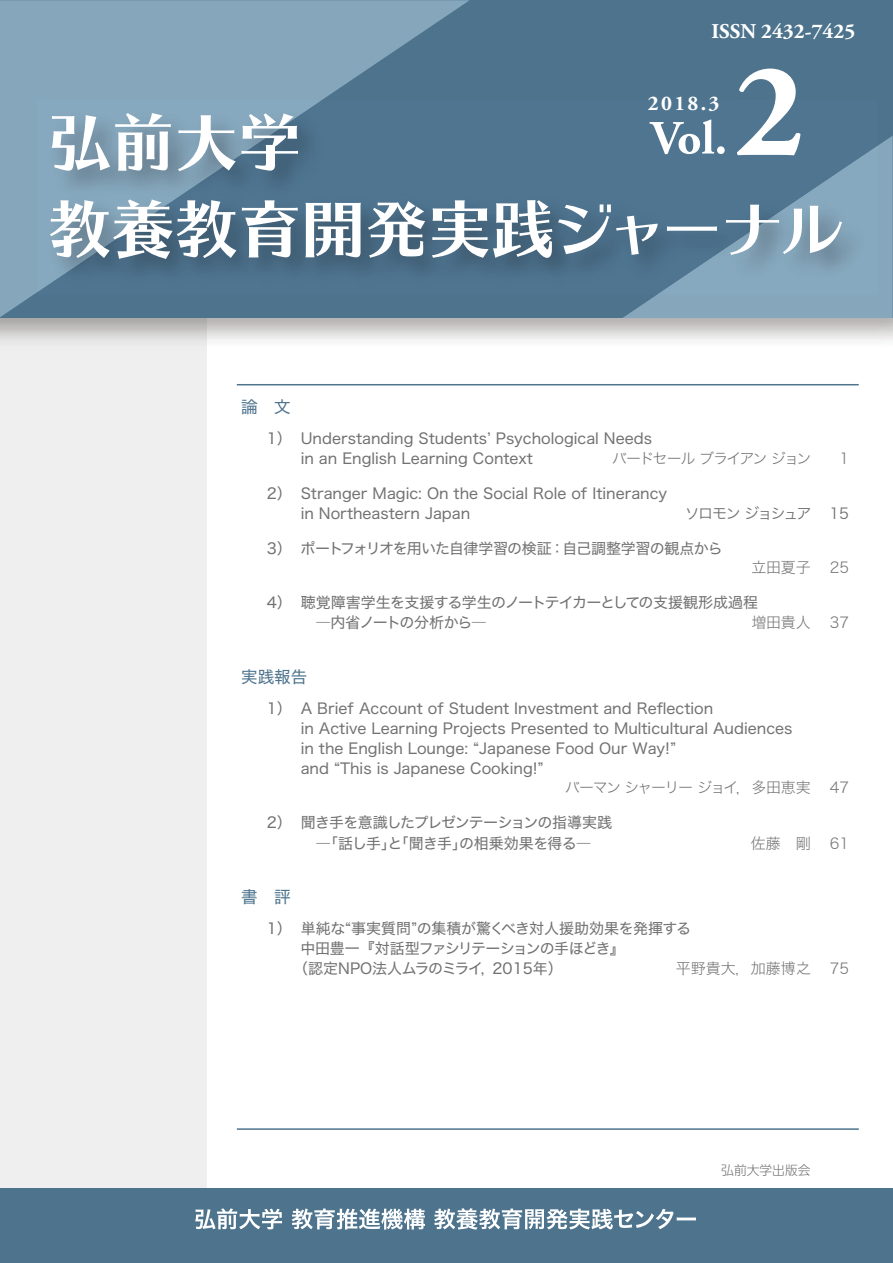
<style>
.page{position:relative;width:893px;height:1263px;background:#fff}
.page>*{position:absolute;margin:0;border:0;box-sizing:border-box;transform-origin:0 0}
.t1{font:700 135px "Adobe Garamond Pro";color:#fff}
.t2{font:700 21px "Adobe Garamond Pro";color:#fff}
.t3{font:16.5px "Hira Kaku Std W4 90 msp RKSJ H";color:#4d738d}
.t4{font:15px/20.2px "Hira Kaku Std W4 90 msp RKSJ H";color:#727171}
.t5{font:15px/20.2px "Hira Kaku Std W4 90 msp RKSJ H";letter-spacing:-.04em;color:#727171}
.t6{font:15px/20.2px "Hira Kaku Std W4 90 msp RKSJ H";letter-spacing:-.05em;color:#727171}
.t7{font:15px "Hira Kaku Std W4 90 msp RKSJ H";letter-spacing:-.045em;color:#727171}
.t8{font:15px "Hira Kaku Std W2 90 msp RKSJ H";letter-spacing:-.02em;color:#727171}
.t9{font:15px "Hira Kaku Std W4 90 msp RKSJ H";letter-spacing:-.07em;color:#727171}
.t10{font:15px "Hira Kaku Std W2 90 msp RKSJ H";letter-spacing:-.095em;color:#727171}
.t11{font:15px "Hira Kaku Std W2 90 msp RKSJ H";letter-spacing:-.11em;color:#727171}
.t12{font:15px "Hiragino Sans W3 90 msp RKSJ H";letter-spacing:-.115em;color:#727171}
.t13{font:15px "Hira Kaku Std W2 90 msp RKSJ H";color:#727171}
.t14{font:12.75px "Shin M Go Pr 6 Light 90 msp RKSJ H";color:#727171}
</style>
<div class="page">
<div style="left:0;top:54px;width:206px;height:1209px;background:#efefef"></div>
<div style="left:0;top:0;width:893px;height:318px;background:#4d738d"></div>
<div style="left:0;top:1188px;width:893px;height:75px;background:#4d738d"></div>
<svg style="left:0;top:0;width:469px;height:317px;fill:#86a7bb"></svg>
<svg style="left:623px;top:136px;width:270px;height:182px;background:#82a3b8"></svg>
<hr style="left:237px;top:384px;width:622px;height:1px;background:#4d738d">
<img style="left:37px;top:100px;width:841px;height:195px">
<img style="left:37px;top:100px;width:285px;height:192px">
<img style="left:657px;top:146px;width:221px;height:149px">
<img style="left:649px;top:120px;width:76px;height:34px">
<img style="left:737px;top:100px;width:63px;height:55px">
<svg style="left:50px;top:199px;width:186px;height:60px"></svg>
<svg style="left:242px;top:200px;width:56px;height:57px"></svg>
<svg style="left:305px;top:203px;width:56px;height:54px;background:#b6c2cc"></svg>
<svg style="left:368px;top:201px;width:57px;height:57px"></svg>
<svg style="left:432px;top:200px;width:120px;height:58px"></svg>
<svg style="left:558px;top:204px;width:100px;height:51px"></svg>
<svg style="left:667px;top:226px;width:50px;height:5px"></svg>
<svg style="left:726px;top:205px;width:116px;height:50px"></svg>
<svg style="left:52px;top:113px;width:119px;height:58px;background:#afc2ce"></svg>
<svg style="left:178px;top:115px;width:58px;height:56px;background:#a0b6c5"></svg>
<svg style="left:242px;top:113px;width:56px;height:58px"></svg>
<hr style="left:237px;top:1128px;width:622px;height:2px;background:#4d738d">
<svg style="left:195px;top:1208px;width:87px;height:21px"></svg>
<svg style="left:291px;top:1209px;width:134px;height:21px"></svg>
<svg style="left:434px;top:1208px;width:262px;height:22px"></svg>
<h2 class="t2" style="left:711px;top:19px;width:145px">ISSN 2432-7425</h2>
<h2 class="t2" style="left:648px;top:91px;width:73px">2018.3</h2>
<h1 class="t1" style="left:734px;top:29px;width:72px">2</h1>
<p class="t3" style="left:241px;top:401px;width:51px">論　文</p>
<p class="t4" style="left:301px;top:430px;width:353px;text-indent:-34px">1） Understanding Studentsʼ Psychological Needs in an English Learning Context</p>
<p class="t11" style="left:612px;top:453px;width:201px">バードセール ブライアン ジョン</p>
<p class="t8" style="left:839px;top:453px;width:11px">1</p>
<p class="t4" style="left:301px;top:486px;width:368px;line-height:19.2px;text-indent:-34px">2） Stranger Magic: On the Social Role of Itinerancy in Northeastern Japan</p>
<p class="t12" style="left:685px;top:507px;width:166px">ソロモン ジョシュア 15</p>
<p class="t7" style="left:267px;top:542px;width:457px">3） ポートフォリオを用いた自律学習の検証：自己調整学習の観点から</p>
<p class="t8" style="left:751px;top:561px;width:61px">立田夏子</p>
<p class="t8" style="left:830px;top:561px;width:21px">25</p>
<p class="t5" style="left:301px;top:594px;width:459px;text-indent:-34px">4） 聴覚障害学生を支援する学生のノートテイカーとしての支援観形成過程　―内省ノートの分析から―</p>
<p class="t8" style="left:751px;top:617px;width:61px">増田貴人</p>
<p class="t8" style="left:830px;top:617px;width:21px">37</p>
<p class="t3" style="left:241px;top:670px;width:67px">実践報告</p>
<p class="t4" style="left:301px;top:700px;width:493px;text-indent:-34px">1） A Brief Account of Student Investment and Reflection<br>in Active Learning Projects Presented to Multicultural Audiences in the English Lounge: “Japanese Food Our Way!”<br>and “This is Japanese Cooking!”</p>
<p class="t10" style="left:565px;top:782px;width:247px">バーマン シャーリー ジョイ，多田恵実</p>
<p class="t8" style="left:830px;top:782px;width:21px">47</p>
<p class="t6" style="left:301px;top:815px;width:313px;text-indent:-34px">2） 聞き手を意識したプレゼンテーションの指導実践　―「話し手」と「聞き手」の相乗効果を得る―</p>
<p class="t8" style="left:751px;top:837px;width:61px">佐藤　剛</p>
<p class="t8" style="left:830px;top:837px;width:21px">61</p>
<p class="t3" style="left:241px;top:891px;width:51px">書　評</p>
<p class="t4" style="left:267px;top:921px;width:426px">1） 単純な“事実質問”の集積が驚くべき対人援助効果を発揮する</p>
<p class="t9" style="left:300px;top:943px;width:326px">中田豊一『対話型ファシリテーションの手ほどき』</p>
<p class="t4" style="left:293px;top:960px;width:271px">（認定NPO法人ムラのミライ，2015年）</p>
<p class="t13" style="left:676px;top:962px;width:136px">平野貴大，加藤博之</p>
<p class="t8" style="left:830px;top:962px;width:21px">75</p>
<p class="t14" style="left:721px;top:1165px;width:91px">弘前大学出版会</p>
</div>
